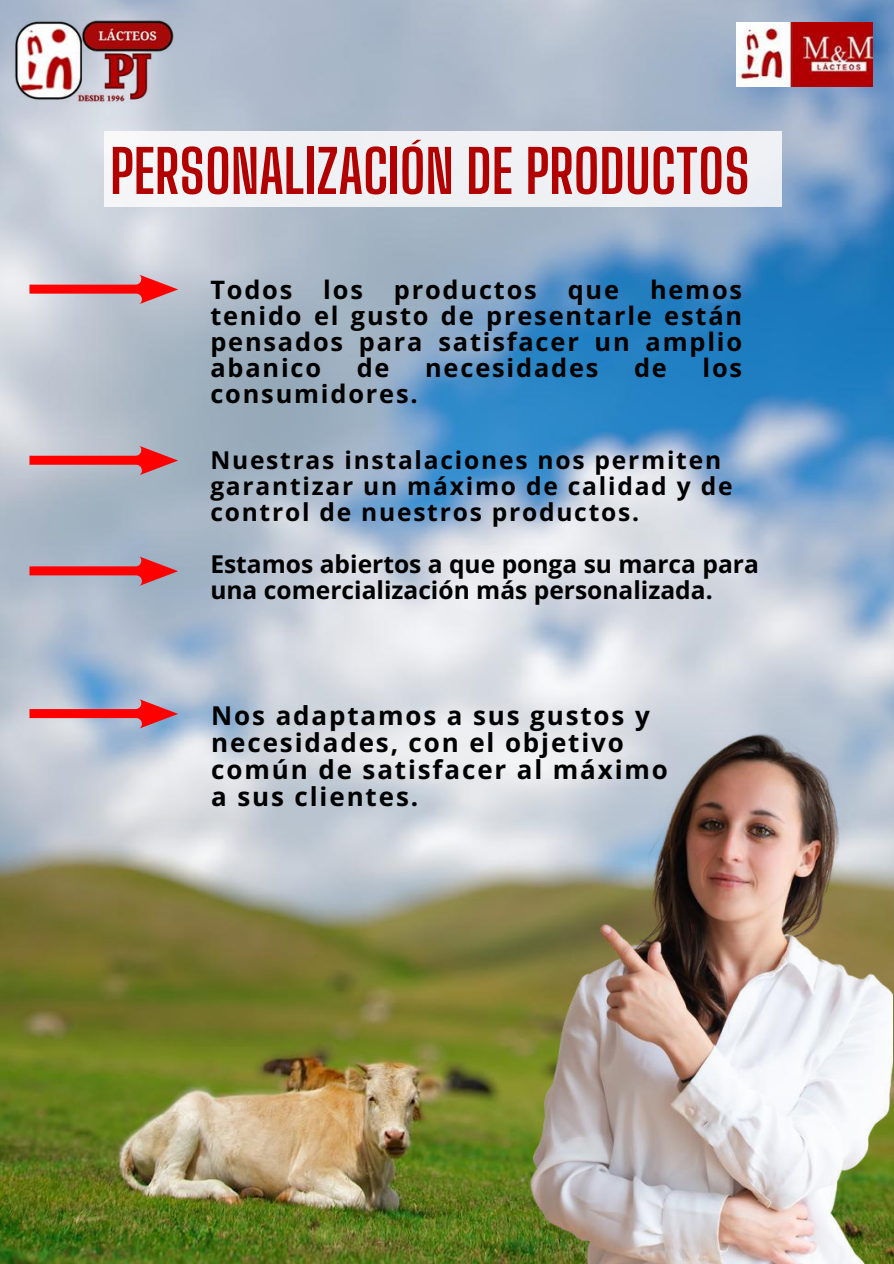
<style>
.page{position:relative;width:894px;height:1264px;background:#fff}
.page>*{position:absolute;margin:0;border:0;box-sizing:border-box;transform-origin:0 0}
.t1{font:700 58.8px "Big Shoulders Display";color:#b20101}
.t2{font:700 25.95px/27px "Open Sans";letter-spacing:.07em;color:#000}
.t3{font:700 25.35px/25.8px "Open Sans";letter-spacing:.07em;color:#000;text-align:justify}
.t4{font:700 24.6px/25.8px "Open Sans";letter-spacing:.07em;color:#000}
.t5{font:700 24.6px/25.8px "Open Sans";color:#000}
</style>
<div class="page">
<img style="left:0;top:0;width:893px;height:1263px">
<img style="left:736px;top:22px;width:136px;height:64px">
<img style="left:210px;top:681px;width:682px;height:582px">
<div style="left:104px;top:131px;width:677px;height:76px;background:#eff1f4"></div>
<img style="left:0;top:13px;width:187px;height:109px">
<svg style="left:29px;top:275px;width:149px;height:29px;background:#d98389"></svg>
<svg style="left:29px;top:446px;width:149px;height:29px;background:#cf7b82"></svg>
<svg style="left:29px;top:699px;width:149px;height:29px;background:#ca7d8b"></svg>
<svg style="left:29px;top:556px;width:149px;height:30px;background:#c47782"></svg>
<h1 class="t1" style="left:110px;top:136px;width:641px">PERSONALIZACIÓN DE PRODUCTOS</h1>
<p class="t3" style="left:210px;top:276px;width:533px">Todos los productos que hemos tenido el gusto de presentarle están pensados para satisfacer un amplio abanico</p>
<p class="t3" style="left:356px;top:354px;width:34px">de</p>
<p class="t3" style="left:425px;top:354px;width:175px">necesidades</p>
<p class="t3" style="left:634px;top:354px;width:34px">de</p>
<p class="t3" style="left:702px;top:354px;width:41px">los</p>
<p class="t3" style="left:210px;top:380px;width:209px">consumidores.</p>
<p class="t4" style="left:210px;top:446px;width:523px">Nuestras instalaciones nos permiten garantizar un máximo de calidad y de control de nuestros productos.</p>
<p class="t5" style="left:210px;top:550px;width:550px">Estamos abiertos a que ponga su marca para una comercialización más personalizada.</p>
<p class="t2" style="left:211px;top:701px;width:458px">Nos adaptamos a sus gustos y necesidades, con el objetivo común de satisfacer al máximo a sus clientes.</p>
</div>
